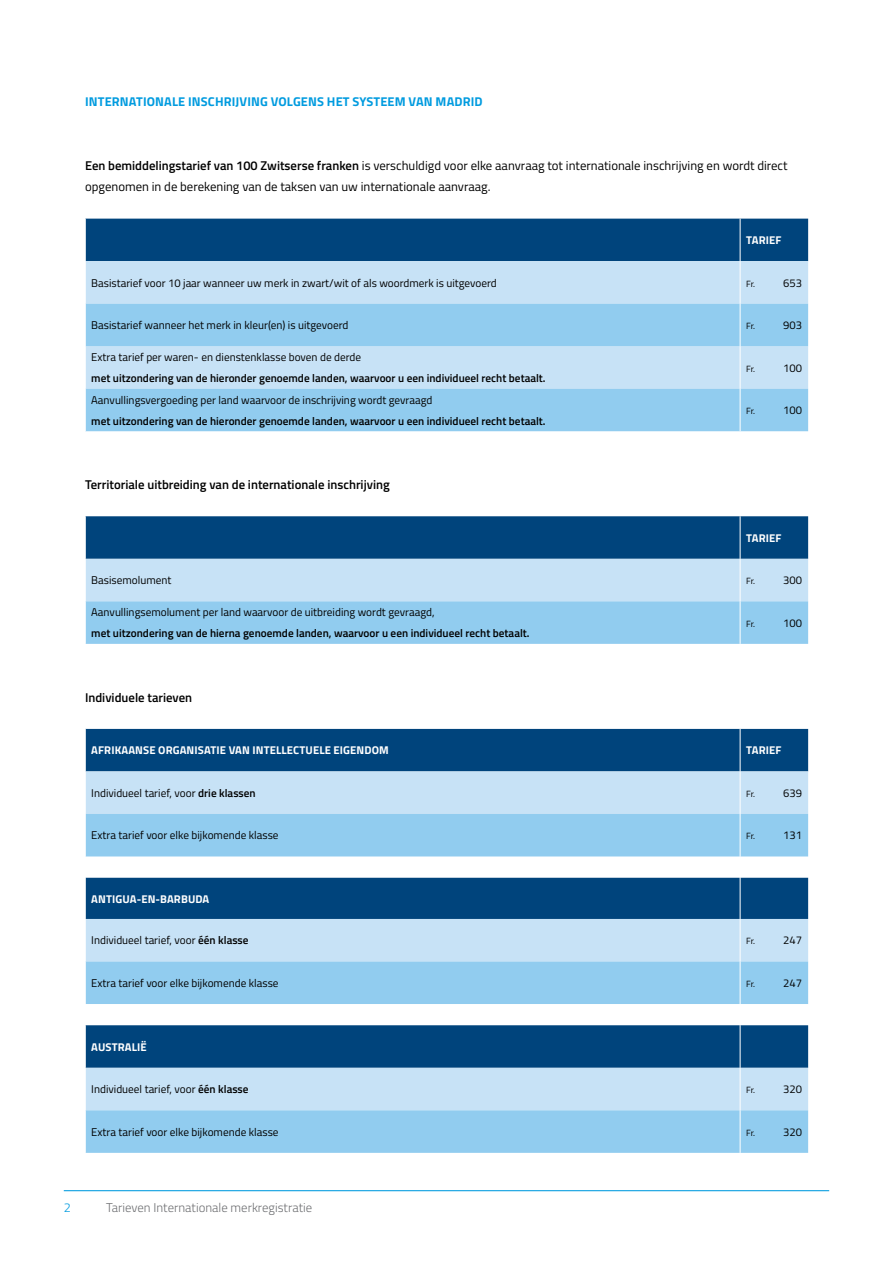
<style>
.page{position:relative;width:893px;height:1263px;background:#fff}
.page>*{position:absolute;margin:0;border:0;box-sizing:border-box;transform-origin:0 0}
.t1{font:12.75px/21.3px "Titillium";color:#000}
.t2{font:600 12.75px "Titillium";color:#000}
.t3{font:700 12.75px "Titillium";letter-spacing:.01em;color:#009bdf}
.t4{font:300 12.75px "Titillium";color:#6d6e71}
.t5{font:300 12.75px "Titillium";color:#009bdf}
.t6{font:11.25px "Titillium";color:#000}
.t7{font:600 11.25px "Titillium";color:#000}
.t8{font:700 11.25px "Titillium";letter-spacing:.01em;color:#fff}
.t9{font:9px "Titillium";letter-spacing:-.02em;color:#000}
.s1{font-weight:600}
</style>
<div class="page">
<hr style="left:64px;top:1190px;width:765px;height:1px;background:#009bdf">
<div style="left:86px;top:219px;width:722px;height:42px;background:#00447c"></div>
<div style="left:86px;top:261px;width:722px;height:43px;background:#c7e2f6"></div>
<svg style="left:86px;top:304px;width:722px;height:127px;background:#a3d3f1"></svg>
<hr style="left:740px;top:219px;width:1px;height:42px;background:#fff">
<hr style="left:740px;top:261px;width:1px;height:43px;background:#fff">
<hr style="left:740px;top:304px;width:1px;height:42px;background:#fff">
<hr style="left:740px;top:346px;width:1px;height:43px;background:#fff">
<hr style="left:740px;top:389px;width:1px;height:42px;background:#fff">
<svg style="left:86px;top:516px;width:722px;height:128px;background:#73a6cb"></svg>
<hr style="left:740px;top:516px;width:1px;height:43px;background:#fff">
<hr style="left:740px;top:559px;width:1px;height:42px;background:#fff">
<hr style="left:740px;top:601px;width:1px;height:43px;background:#fff">
<div style="left:86px;top:729px;width:722px;height:42px;background:#00447c"></div>
<div style="left:86px;top:771px;width:722px;height:43px;background:#c7e2f6"></div>
<svg style="left:86px;top:814px;width:722px;height:339px;background:#88b6d6"></svg>
<hr style="left:740px;top:729px;width:1px;height:42px;background:#fff">
<hr style="left:740px;top:771px;width:1px;height:43px;background:#fff">
<hr style="left:740px;top:814px;width:1px;height:42px;background:#fff">
<svg style="left:740px;top:856px;width:1px;height:22px"></svg>
<hr style="left:740px;top:878px;width:1px;height:41px;background:#fff">
<hr style="left:740px;top:919px;width:1px;height:42px;background:#fff">
<hr style="left:740px;top:961px;width:1px;height:43px;background:#fff">
<svg style="left:740px;top:1004px;width:1px;height:21px"></svg>
<hr style="left:740px;top:1025px;width:1px;height:43px;background:#fff">
<hr style="left:740px;top:1068px;width:1px;height:42px;background:#fff">
<hr style="left:740px;top:1110px;width:1px;height:43px;background:#fff">
<p class="t3" style="left:85px;top:92px;width:399px">INTERNATIONALE INSCHRIJVING VOLGENS HET SYSTEEM VAN MADRID</p>
<p class="t1" style="left:85px;top:154px;width:704px"><span class="s1">Een bemiddelingstarief van 100 Zwitserse franken</span> is verschuldigd voor elke aanvraag tot internationale inschrijving en wordt direct opgenomen in de berekening van de taksen van uw internationale aanvraag.</p>
<p class="t8" style="left:746px;top:232px;width:37px">TARIEF</p>
<p class="t6" style="left:91px;top:274px;width:407px">Basistarief voor 10 jaar wanneer uw merk in zwart/wit of als woordmerk is uitgevoerd</p>
<p class="t9" style="left:746px;top:277px;width:11px">Fr.</p>
<p class="t6" style="left:783px;top:274px;width:20px">653</p>
<p class="t6" style="left:91px;top:317px;width:259px">Basistarief wanneer het merk in kleur(en) is uitgevoerd</p>
<p class="t9" style="left:746px;top:319px;width:11px">Fr.</p>
<p class="t6" style="left:783px;top:317px;width:20px">903</p>
<p class="t6" style="left:91px;top:349px;width:271px">Extra tarief per waren- en dienstenklasse boven de derde</p>
<p class="t7" style="left:91px;top:370px;width:456px">met uitzondering van de hieronder genoemde landen, waarvoor u een individueel recht betaalt.</p>
<p class="t9" style="left:746px;top:362px;width:11px">Fr.</p>
<p class="t6" style="left:783px;top:359px;width:20px">100</p>
<p class="t6" style="left:91px;top:391px;width:343px">Aanvullingsvergoeding per land waarvoor de inschrijving wordt gevraagd</p>
<p class="t7" style="left:91px;top:412px;width:456px">met uitzondering van de hieronder genoemde landen, waarvoor u een individueel recht betaalt.</p>
<p class="t2" style="left:85px;top:475px;width:306px">Territoriale uitbreiding van de internationale inschrijving</p>
<p class="t9" style="left:746px;top:404px;width:11px">Fr.</p>
<p class="t6" style="left:783px;top:402px;width:20px">100</p>
<p class="t8" style="left:746px;top:529px;width:37px">TARIEF</p>
<p class="t6" style="left:91px;top:572px;width:82px">Basisemolument</p>
<p class="t9" style="left:746px;top:574px;width:11px">Fr.</p>
<p class="t6" style="left:783px;top:572px;width:20px">300</p>
<p class="t6" style="left:91px;top:604px;width:345px">Aanvullingsemolument per land waarvoor de uitbreiding wordt gevraagd,</p>
<p class="t7" style="left:91px;top:625px;width:440px">met uitzondering van de hierna genoemde landen, waarvoor u een individueel recht betaalt.</p>
<p class="t9" style="left:746px;top:617px;width:11px">Fr.</p>
<p class="t6" style="left:783px;top:615px;width:20px">100</p>
<p class="t2" style="left:85px;top:688px;width:109px">Individuele tarieven</p>
<p class="t8" style="left:91px;top:742px;width:299px">AFRIKAANSE ORGANISATIE VAN INTELLECTUELE EIGENDOM</p>
<p class="t8" style="left:746px;top:742px;width:37px">TARIEF</p>
<p class="t6" style="left:91px;top:785px;width:166px">Individueel tarief, voor <span class="s1">drie klassen</span></p>
<p class="t9" style="left:746px;top:787px;width:11px">Fr.</p>
<p class="t6" style="left:783px;top:785px;width:20px">639</p>
<p class="t6" style="left:91px;top:827px;width:189px">Extra tarief voor elke bijkomende klasse</p>
<p class="t9" style="left:746px;top:830px;width:11px">Fr.</p>
<p class="t6" style="left:783px;top:827px;width:20px">131</p>
<p class="t8" style="left:91px;top:890px;width:120px">ANTIGUA-EN-BARBUDA</p>
<p class="t6" style="left:91px;top:932px;width:159px">Individueel tarief, voor <span class="s1">één klasse</span></p>
<p class="t9" style="left:746px;top:935px;width:11px">Fr.</p>
<p class="t6" style="left:783px;top:932px;width:20px">247</p>
<p class="t6" style="left:91px;top:975px;width:189px">Extra tarief voor elke bijkomende klasse</p>
<p class="t9" style="left:746px;top:977px;width:11px">Fr.</p>
<p class="t6" style="left:783px;top:975px;width:20px">247</p>
<p class="t8" style="left:91px;top:1038px;width:57px">AUSTRALIË</p>
<p class="t6" style="left:91px;top:1081px;width:159px">Individueel tarief, voor <span class="s1">één klasse</span></p>
<p class="t9" style="left:746px;top:1083px;width:11px">Fr.</p>
<p class="t6" style="left:783px;top:1081px;width:20px">320</p>
<p class="t6" style="left:91px;top:1124px;width:189px">Extra tarief voor elke bijkomende klasse</p>
<p class="t9" style="left:746px;top:1126px;width:11px">Fr.</p>
<p class="t6" style="left:783px;top:1123px;width:20px">320</p>
<p class="t5" style="left:64px;top:1198px;width:9px">2</p>
<p class="t4" style="left:106px;top:1198px;width:207px">Tarieven Internationale merkregistratie</p>
</div>
